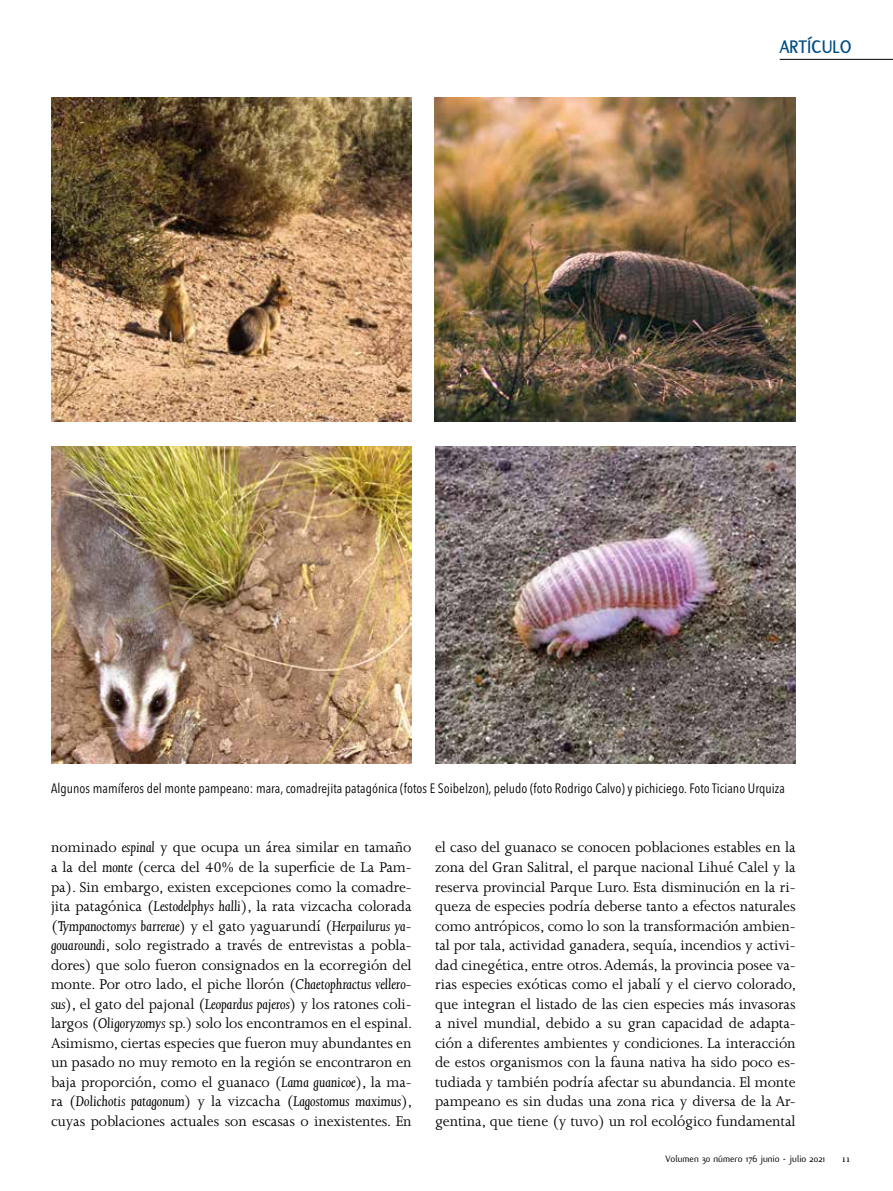
<style>
.page{position:relative;width:893px;height:1191px;background:#fff}
.page>*{position:absolute;margin:0;border:0;box-sizing:border-box;transform-origin:0 0}
.t1{font:700 19.5px "Flux";letter-spacing:.01em;color:#004d83;scale:.95 1}
.t2{font:16.2px/19.5px "Joanna MT Std";letter-spacing:-.005em;color:#000;text-align:justify}
.t3{font:condensed 13.5px "Avenir Next LT Pro";letter-spacing:.005em;color:#000}
.t4{font:11.25px "Filosofia";color:#000}
.t5{font:10.2px "Flux";color:#000}
.s1{font-style:italic}
</style>
<div class="page">
<img style="left:51px;top:446px;width:361px;height:317px">
<img style="left:435px;top:98px;width:361px;height:324px">
<img style="left:435px;top:446px;width:361px;height:317px">
<img style="left:51px;top:98px;width:361px;height:324px">
<hr style="left:780px;top:59px;width:113px;height:1px;background:#000">
<p class="t1" style="left:780px;top:36px;width:77px">ARTÍCULO</p>
<p class="t3" style="left:51px;top:780px;width:735px">Algunos mamíferos del monte pampeano: mara, comadrejita patagónica (fotos E Soibelzon), peludo (foto Rodrigo Calvo) y pichiciego. Foto Ticiano Urquiza</p>
<p class="t2" style="left:51px;top:838px;width:363px">nominado <span class="s1">espinal</span> y que ocupa un área similar en tamaño a la del <span class="s1">monte</span> (cerca del 40% de la superficie de La Pam&shy;pa). Sin embargo, existen excepciones como la comadre&shy;jita patagónica (<span class="s1">Lestodelphys halli</span>), la rata vizcacha colorada (<span class="s1">Tympanoctomys barrerae</span>) y el gato yaguarundí (<span class="s1">Herpailurus ya&shy;gouaroundi</span>, solo registrado a través de entrevistas a pobla&shy;dores) que solo fueron consignados en la ecorregión del monte. Por otro lado, el piche llorón (<span class="s1">Chaetophractus vellero&shy;sus</span>), el gato del pajonal (<span class="s1">Leopardus pajeros</span>) y los ratones coli&shy;largos (<span class="s1">Oligoryzomys</span> sp.) solo los encontramos en el espinal.<br>Asimismo, ciertas especies que fueron muy abundantes en un pasado no muy remoto en la región se encontraron en baja proporción, como el guanaco (<span class="s1">Lama guanicoe</span>), la ma&shy;ra (<span class="s1">Dolichotis patagonum</span>) y la vizcacha (<span class="s1">Lagostomus maximus</span>), cuyas poblaciones actuales son escasas o inexistentes. En</p>
<p class="t2" style="left:435px;top:838px;width:363px">el caso del guanaco se conocen poblaciones estables en la zona del Gran Salitral, el parque nacional Lihué Calel y la reserva provincial Parque Luro. Esta disminución en la ri&shy;queza de especies podría deberse tanto a efectos naturales como antrópicos, como lo son la transformación ambien&shy;tal por tala, actividad ganadera, sequía, incendios y activi&shy;dad cinegética, entre otros. Además, la provincia posee va&shy;rias especies exóticas como el jabalí y el ciervo colorado, que integran el listado de las cien especies más invasoras a nivel mundial, debido a su gran capacidad de adapta&shy;ción a diferentes ambientes y condiciones. La interacción de estos organismos con la fauna nativa ha sido poco es&shy;tudiada y también podría afectar su abundancia. El monte pampeano es sin dudas una zona rica y diversa de la Ar&shy;gentina, que tiene (y tuvo) un rol ecológico fundamental</p>
<p class="t5" style="left:665px;top:1153px;width:161px">Volumen 30 número 176 junio - julio 2021</p>
<p class="t4" style="left:842px;top:1152px;width:10px">11</p>
</div>
